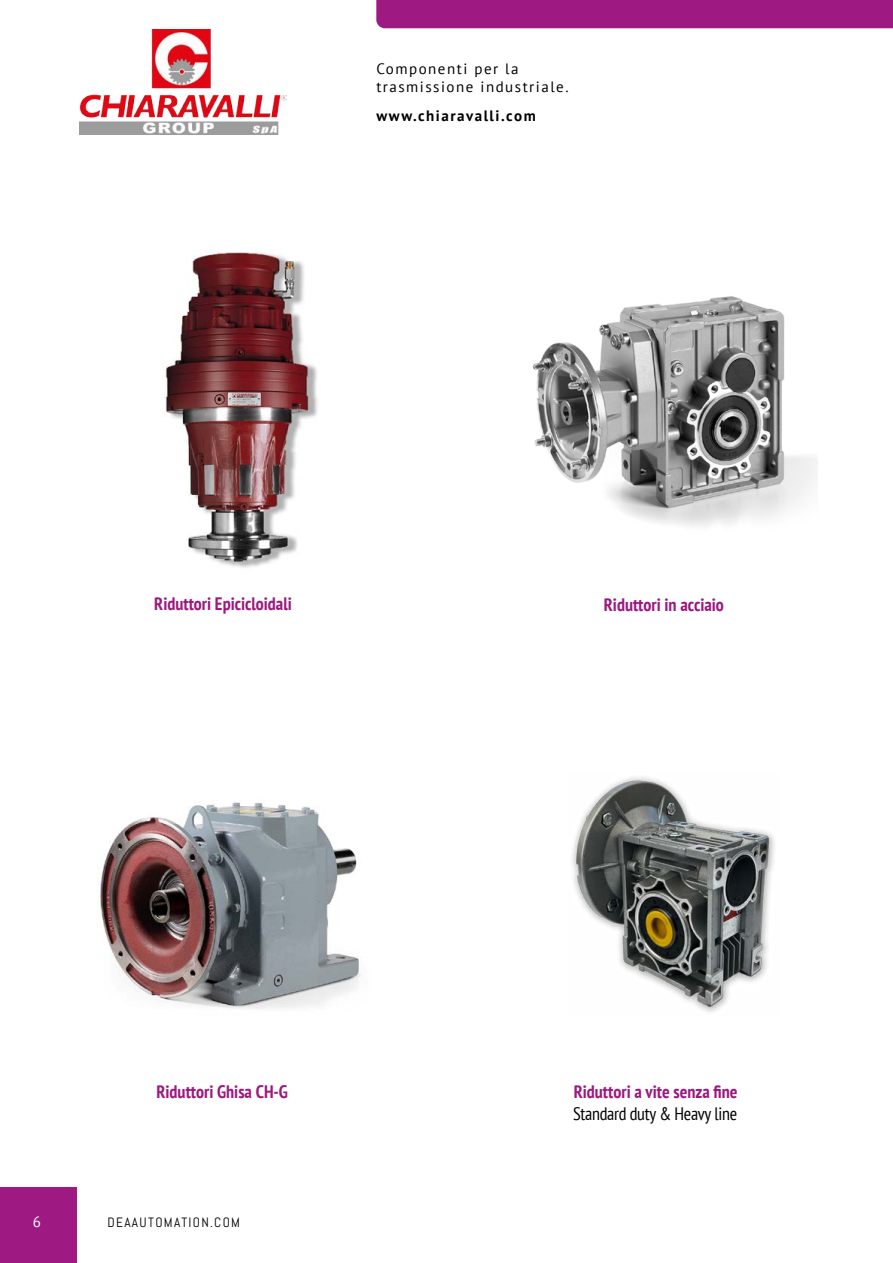
<style>
.page{position:relative;width:893px;height:1263px;background:#fff}
.page>*{position:absolute;margin:0;border:0;box-sizing:border-box;transform-origin:0 0}
.t1{font:700 condensed 18px "PT Sans";color:#9b1980}
.t2{font:condensed 18px "PT Sans";letter-spacing:-.015em;color:#000}
.t3{font:15px/18px "PT Sans";letter-spacing:.1em;color:#000}
.t4{font:700 15px "PT Sans";letter-spacing:.1em;color:#000}
.t5{font:15px "PT Sans";color:#fff}
.t6{font:13.5px "Abel";letter-spacing:.1em;color:#000}
</style>
<div class="page">
<div style="left:0;top:1187px;width:77px;height:76px;background:#9e1981"></div>
<div style="left:376px;top:0;width:517px;height:28px;background:#9e1981"></div>
<img style="left:572px;top:777px;width:203px;height:235px">
<img style="left:532px;top:296px;width:285px;height:231px">
<img style="left:165px;top:252px;width:153px;height:316px">
<img style="left:100px;top:802px;width:262px;height:207px">
<img style="left:80px;top:29px;width:207px;height:105px">
<p class="t3" style="left:376px;top:60px;width:194px">Componenti per la trasmissione industriale.</p>
<p class="t4" style="left:376px;top:106px;width:161px">www.chiaravalli.com</p>
<p class="t1" style="left:154px;top:592px;width:139px">Riduttori Epicicloidali</p>
<p class="t1" style="left:157px;top:1079px;width:133px">Riduttori Ghisa CH-G</p>
<p class="t5" style="left:33px;top:1212px;width:10px">6</p>
<p class="t6" style="left:116px;top:1214px;width:126px">E AUTOMATION.COM</p>
<p class="t5" style="left:33px;top:1212px;width:10px">4</p>
<p class="t6" style="left:107px;top:1214px;width:157px">DEAAUTOMATION.COM</p>
<p class="t1" style="left:604px;top:592px;width:122px">Riduttori in acciaio</p>
<p class="t1" style="left:574px;top:1080px;width:165px">Riduttori a vite senza fine</p>
<p class="t2" style="left:573px;top:1102px;width:166px">Standard duty &amp; Heavy line</p>
</div>
